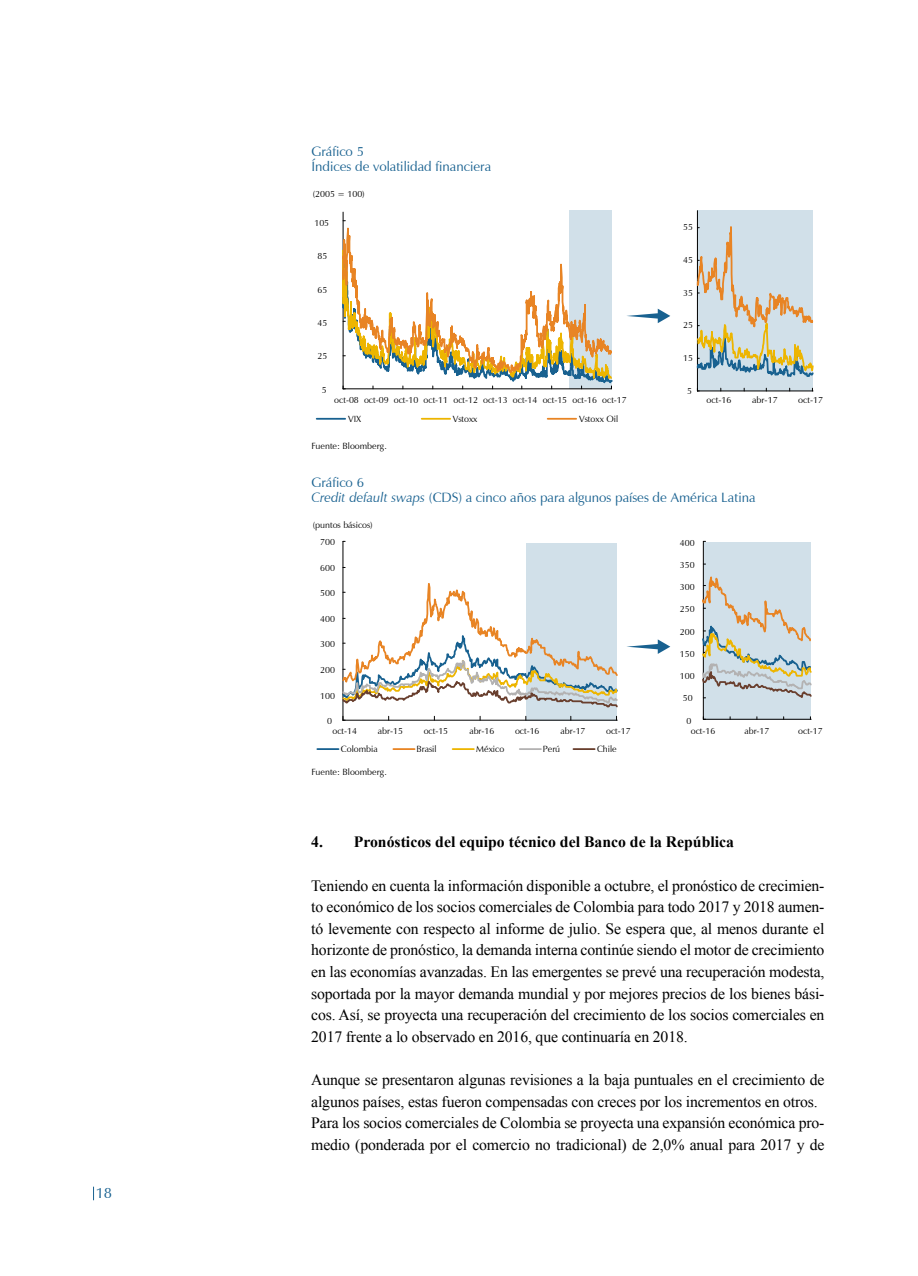
<style>
.page{position:relative;width:918px;height:1276px;background:#fff}
.page>*{position:absolute;margin:0;border:0;box-sizing:border-box;transform-origin:0 0}
.t1{font:15.75px/21.6px "Times New Roman";letter-spacing:-.01em;color:#000;text-align:justify}
.t2{font:700 15.75px "Times New Roman";color:#000}
.t3{font:15px "Zapf Humanist 601 BT";color:#186190}
.t4{font:13.5px/15px "Zapf Humanist 601 BT";color:#186190}
.t5{font:9px "Zapf Humanist 601 BT";color:#000}
.s1{font-style:italic}
</style>
<div class="page">
<svg style="left:93px;top:1186px;width:1px;height:14px"></svg>
<svg style="left:627px;top:309px;width:43px;height:14px"></svg>
<hr style="left:317px;top:418px;width:28px;height:2px;background:#186190">
<hr style="left:422px;top:418px;width:28px;height:2px;background:#edb500">
<hr style="left:548px;top:418px;width:28px;height:2px;background:#e88424">
<svg style="left:342px;top:388px;width:270px;height:31px"></svg>
<svg style="left:342px;top:210px;width:271px;height:178px"></svg>
<svg style="left:696px;top:210px;width:118px;height:182px;background:#cbd0ca"></svg>
<div style="left:704px;top:542px;width:106px;height:177px;background:#d1e0e9"></div>
<div style="left:526px;top:543px;width:91px;height:177px;background:#d1e0e9"></div>
<hr style="left:317px;top:748px;width:22px;height:2px;background:#186190">
<hr style="left:393px;top:748px;width:22px;height:2px;background:#e88424">
<hr style="left:453px;top:748px;width:21px;height:2px;background:#edb500">
<hr style="left:520px;top:748px;width:21px;height:2px;background:#b3b2b2">
<hr style="left:573px;top:748px;width:22px;height:2px;background:#693f2e">
<svg style="left:627px;top:639px;width:43px;height:15px"></svg>
<hr style="left:343px;top:541px;width:1px;height:179px;background:#000">
<svg style="left:342px;top:566px;width:276px;height:155px"></svg>
<hr style="left:703px;top:541px;width:1px;height:178px;background:#000">
<hr style="left:703px;top:719px;width:108px;height:1px;background:#000">
<svg style="left:702px;top:558px;width:110px;height:142px"></svg>
<p class="t3" style="left:96px;top:1184px;width:18px">18</p>
<p class="t4" style="left:312px;top:144px;width:181px">Gráfico 5<br>Índices de volatilidad financiera</p>
<p class="t5" style="left:313px;top:188px;width:53px">(2005 = 100)</p>
<p class="t5" style="left:314px;top:217px;width:16px">105</p>
<p class="t5" style="left:683px;top:222px;width:11px">55</p>
<p class="t5" style="left:318px;top:250px;width:11px">85</p>
<p class="t5" style="left:683px;top:254px;width:11px">45</p>
<p class="t5" style="left:318px;top:284px;width:11px">65</p>
<p class="t5" style="left:683px;top:287px;width:11px">35</p>
<p class="t5" style="left:318px;top:317px;width:11px">45</p>
<p class="t5" style="left:683px;top:320px;width:11px">25</p>
<p class="t5" style="left:318px;top:351px;width:11px">25</p>
<p class="t5" style="left:683px;top:352px;width:11px">15</p>
<p class="t5" style="left:322px;top:384px;width:6px">5</p>
<p class="t5" style="left:687px;top:385px;width:6px">5</p>
<p class="t5" style="left:334px;top:394px;width:294px">oct-08 oct-09 oct-10 oct-11 oct-12 oct-13 oct-14 oct-15 oct-16 oct-17</p>
<p class="t5" style="left:706px;top:394px;width:26px">oct-16</p>
<p class="t5" style="left:752px;top:394px;width:27px">abr-17</p>
<p class="t5" style="left:798px;top:394px;width:26px">oct-17</p>
<p class="t5" style="left:348px;top:413px;width:15px">VIX</p>
<p class="t5" style="left:453px;top:413px;width:26px">Vstoxx</p>
<p class="t5" style="left:579px;top:413px;width:40px">Vstoxx Oil</p>
<p class="t5" style="left:312px;top:440px;width:77px">Fuente: Bloomberg.</p>
<p class="t4" style="left:312px;top:475px;width:446px">Gráfico 6<br><span class="s1">Credit default swaps</span> (CDS) a cinco años para algunos países de América Latina</p>
<p class="t5" style="left:313px;top:519px;width:62px">(puntos básicos)</p>
<p class="t5" style="left:320px;top:537px;width:16px">700</p>
<p class="t5" style="left:320px;top:562px;width:16px">600</p>
<p class="t5" style="left:320px;top:588px;width:16px">500</p>
<p class="t5" style="left:320px;top:613px;width:16px">400</p>
<p class="t5" style="left:320px;top:639px;width:16px">300</p>
<p class="t5" style="left:320px;top:664px;width:16px">200</p>
<p class="t5" style="left:320px;top:690px;width:16px">100</p>
<p class="t5" style="left:327px;top:715px;width:6px">0</p>
<p class="t5" style="left:680px;top:537px;width:16px">400</p>
<p class="t5" style="left:680px;top:559px;width:16px">350</p>
<p class="t5" style="left:680px;top:581px;width:16px">300</p>
<p class="t5" style="left:680px;top:603px;width:16px">250</p>
<p class="t5" style="left:680px;top:626px;width:16px">200</p>
<p class="t5" style="left:680px;top:648px;width:16px">150</p>
<p class="t5" style="left:680px;top:670px;width:16px">100</p>
<p class="t5" style="left:683px;top:692px;width:11px">50</p>
<p class="t5" style="left:687px;top:715px;width:6px">0</p>
<p class="t5" style="left:333px;top:725px;width:26px">oct-14</p>
<p class="t5" style="left:378px;top:725px;width:27px">abr-15</p>
<p class="t5" style="left:424px;top:725px;width:26px">oct-15</p>
<p class="t5" style="left:469px;top:725px;width:27px">abr-16</p>
<p class="t5" style="left:515px;top:725px;width:26px">oct-16</p>
<p class="t5" style="left:560px;top:725px;width:27px">abr-17</p>
<p class="t5" style="left:606px;top:725px;width:26px">oct-17</p>
<p class="t5" style="left:691px;top:725px;width:26px">oct-16</p>
<p class="t5" style="left:744px;top:725px;width:27px">abr-17</p>
<p class="t5" style="left:798px;top:725px;width:26px">oct-17</p>
<p class="t5" style="left:341px;top:744px;width:38px">Colombia</p>
<p class="t5" style="left:416px;top:744px;width:22px">Brasil</p>
<p class="t5" style="left:476px;top:744px;width:29px">México</p>
<p class="t5" style="left:543px;top:744px;width:19px">Perú</p>
<p class="t5" style="left:597px;top:744px;width:21px">Chile</p>
<p class="t5" style="left:312px;top:767px;width:77px">Fuente: Bloomberg.</p>
<p class="t2" style="left:311px;top:831px;width:424px">4. Pronósticos del equipo técnico del Banco de la República</p>
<p class="t1" style="left:311px;top:874px;width:515px">Teniendo en cuenta la información disponible a octubre, el pronóstico de crecimien&shy;to económico de los socios comerciales de Colombia para todo 2017 y 2018 aumen&shy;tó levemente con respecto al informe de julio. Se espera que, al menos durante el horizonte de pronóstico, la demanda interna continúe siendo el motor de crecimiento en las economías avanzadas. En las emergentes se prevé una recuperación modesta, soportada por la mayor demanda mundial y por mejores precios de los bienes bási&shy;cos. Así, se proyecta una recuperación del crecimiento de los socios comerciales en 2017 frente a lo observado en 2016, que continuaría en 2018.</p>
<p class="t1" style="left:311px;top:1068px;width:515px;text-align:left">Aunque se presentaron algunas revisiones a la baja puntuales en el crecimiento de algunos países, estas fueron compensadas con creces por los incrementos en otros.<br>Para los socios comerciales de Colombia se proyecta una expansión económica pro&shy;medio (ponderada por el comercio no tradicional) de 2,0% anual para 2017 y de</p>
</div>
